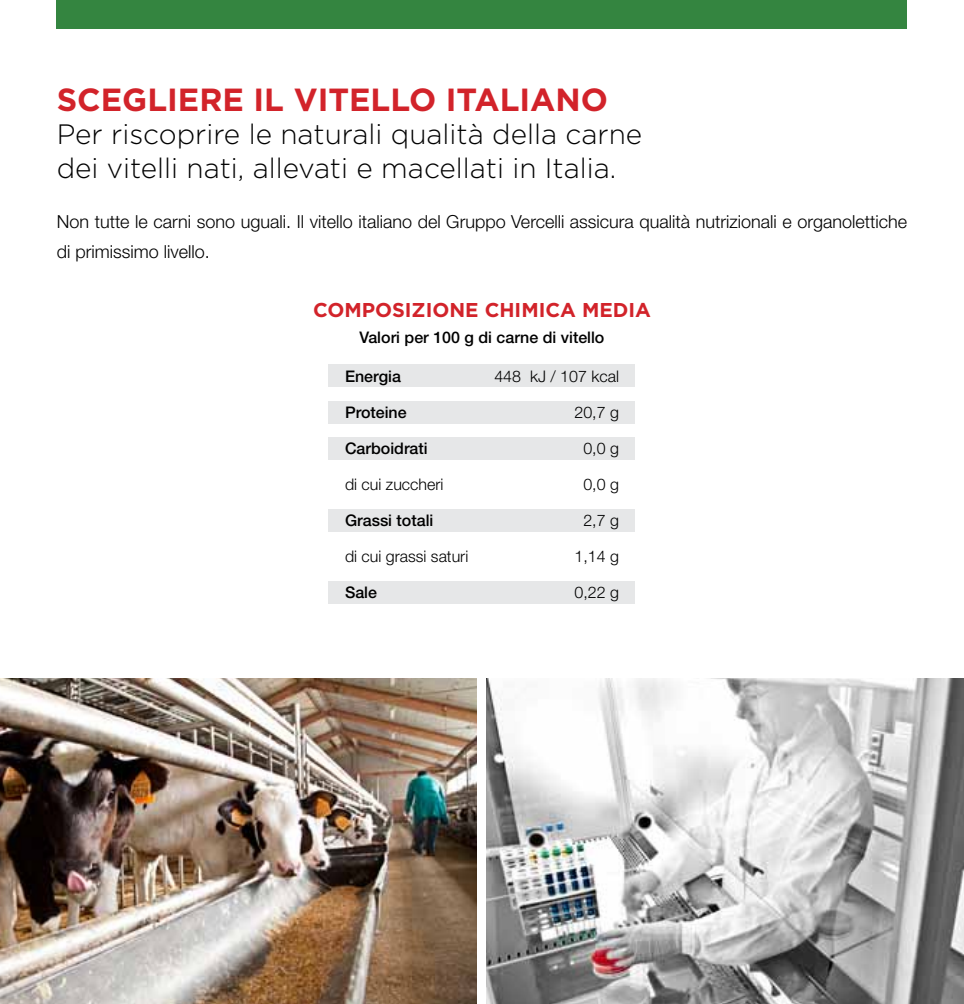
<style>
.page{position:relative;width:964px;height:1004px;background:#fff}
.page>*{position:absolute;margin:0;border:0;box-sizing:border-box;transform-origin:0 0}
.t1{font:700 32px "Gotham";color:#d2232a}
.t2{font:300 28px/33.6px "Gotham";color:#000}
.t3{font:700 20px "Gotham";color:#d2232a}
.t4{font:300 18px/30.4px "Helvetica Neue";color:#000}
.t5{font:500 16px "Helvetica Neue";color:#000}
.t6{font:300 16px "Helvetica Neue";color:#000}
</style>
<div class="page">
<img style="left:0;top:679px;width:964px;height:324px">
<div style="left:478px;top:679px;width:8px;height:324px;background:#fff"></div>
<div style="left:57px;top:0;width:850px;height:28px;background:#348540"></div>
<div style="left:329px;top:364px;width:306px;height:23px;background:#e6e7e8"></div>
<div style="left:329px;top:581px;width:306px;height:23px;background:#e6e7e8"></div>
<div style="left:329px;top:401px;width:306px;height:22px;background:#e6e7e8"></div>
<div style="left:329px;top:437px;width:306px;height:23px;background:#e6e7e8"></div>
<div style="left:329px;top:509px;width:306px;height:23px;background:#e6e7e8"></div>
<h1 class="t1" style="left:57px;top:78px;width:553px">SCEGLIERE IL VITELLO ITALIANO</h1>
<h2 class="t2" style="left:57px;top:117px;width:587px">Per riscoprire le naturali qualità della carne dei vitelli nati, allevati e macellati in Italia.</h2>
<p class="t4" style="left:57px;top:206px;width:852px">Non tutte le carni sono uguali. Il vitello italiano del Gruppo Vercelli assicura qualità nutrizionali e organolettiche di primissimo livello.</p>
<p class="t3" style="left:313px;top:297px;width:339px">COMPOSIZIONE CHIMICA MEDIA</p>
<p class="t5" style="left:359px;top:327px;width:246px">Valori per 100 g di carne di vitello</p>
<p class="t5" style="left:345px;top:367px;width:58px">Energia</p>
<p class="t6" style="left:494px;top:367px;width:126px">448 kJ / 107 kcal</p>
<p class="t5" style="left:345px;top:403px;width:63px">Proteine</p>
<p class="t6" style="left:574px;top:403px;width:46px">20,7 g</p>
<p class="t5" style="left:345px;top:439px;width:84px">Carboidrati</p>
<p class="t6" style="left:583px;top:439px;width:37px">0,0 g</p>
<p class="t6" style="left:345px;top:475px;width:100px">di cui zuccheri</p>
<p class="t6" style="left:583px;top:475px;width:37px">0,0 g</p>
<p class="t5" style="left:345px;top:511px;width:90px">Grassi totali</p>
<p class="t6" style="left:583px;top:511px;width:37px">2,7 g</p>
<p class="t6" style="left:345px;top:547px;width:125px">di cui grassi saturi</p>
<p class="t6" style="left:574px;top:547px;width:46px">1,14 g</p>
<p class="t5" style="left:345px;top:583px;width:34px">Sale</p>
<p class="t6" style="left:574px;top:583px;width:46px">0,22 g</p>
</div>
